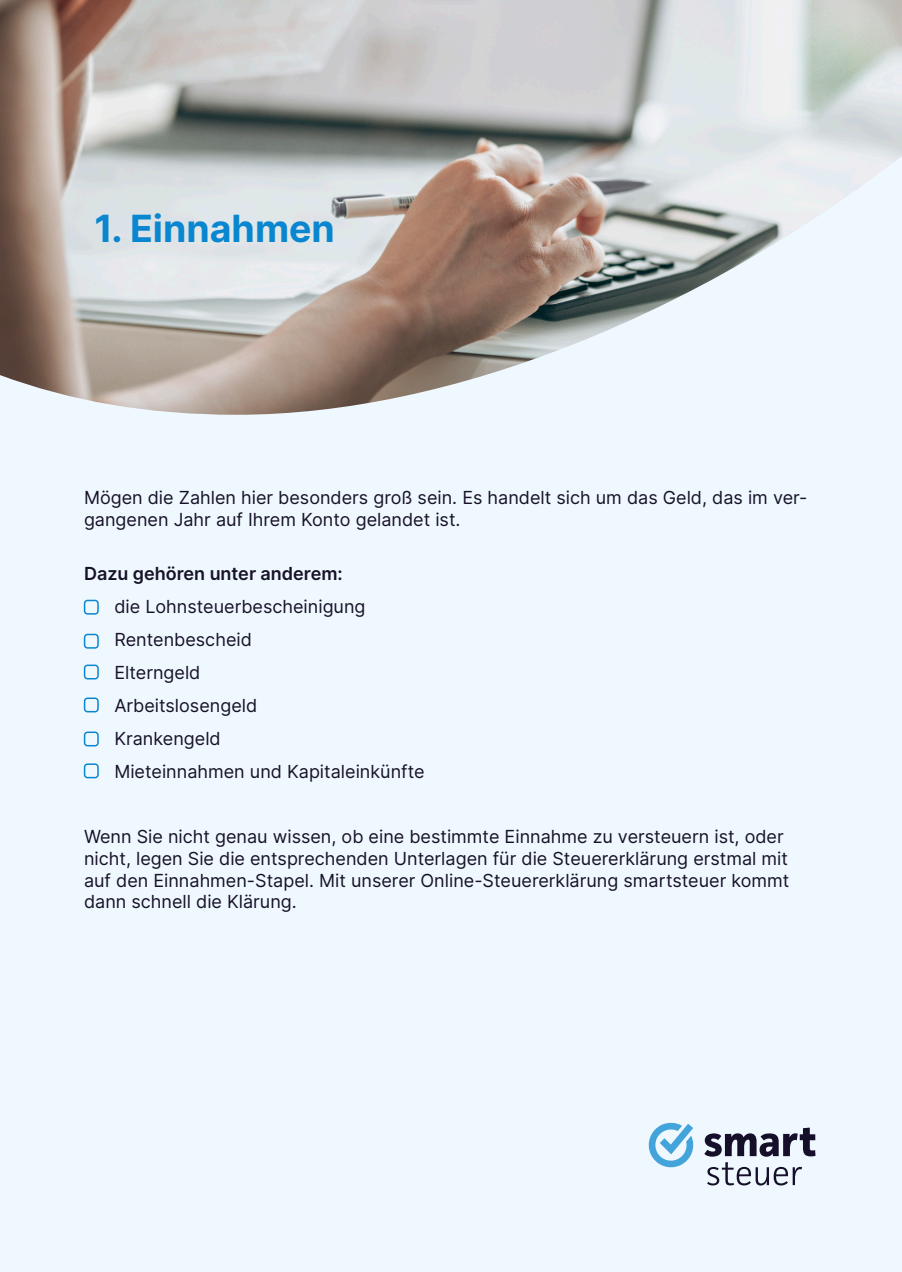
<style>
.page{position:relative;width:902px;height:1272px;background:#eff8ff}
.page>*{position:absolute;margin:0;border:0;box-sizing:border-box;transform-origin:0 0}
.HD_darkblue{font:700 37.5px "Inter";color:#0986d0}
.TX_darkblue{font:18px/21.6px "Inter";color:#171228}
.TX_darkblue-2{font:600 18px "Inter";color:#171228}
</style>
<div class="page">
<img style="left:0;top:0;width:902px;height:415px">
<img style="left:648px;top:1122px;width:168px;height:64px">
<div style="left:84px;top:600px;width:15px;height:15px;border:2px solid #0986d0;border-radius:3px"></div>
<div style="left:84px;top:634px;width:15px;height:15px;border:2px solid #0986d0;border-radius:3px"></div>
<div style="left:84px;top:664px;width:15px;height:15px;border:2px solid #0986d0;border-radius:3px"></div>
<div style="left:84px;top:697px;width:15px;height:15px;border:2px solid #0986d0;border-radius:3px"></div>
<div style="left:84px;top:731px;width:15px;height:15px;border:2px solid #0986d0;border-radius:3px"></div>
<div style="left:84px;top:763px;width:15px;height:15px;border:2px solid #0986d0;border-radius:3px"></div>
<p class="HD_darkblue" style="left:94px;top:200px;width:242px">1. Einnahmen</p>
<p class="TX_darkblue" style="left:84px;top:487px;width:725px">Mögen die Zahlen hier besonders groß sein. Es handelt sich um das Geld, das im ver&shy;gangenen Jahr auf Ihrem Konto gelandet ist.</p>
<p class="TX_darkblue-2" style="left:84px;top:561px;width:260px">Dazu gehören unter anderem:</p>
<p class="TX_darkblue" style="left:114px;top:596px;width:253px">die Lohnsteuerbescheinigung</p>
<p class="TX_darkblue" style="left:114px;top:628px;width:139px">Rentenbescheid</p>
<p class="TX_darkblue" style="left:114px;top:661px;width:88px">Elterngeld</p>
<p class="TX_darkblue" style="left:114px;top:694px;width:144px">Arbeitslosengeld</p>
<p class="TX_darkblue" style="left:114px;top:727px;width:108px">Krankengeld</p>
<p class="TX_darkblue" style="left:114px;top:760px;width:312px">Mieteinnahmen und Kapitaleinkünfte</p>
<p class="TX_darkblue" style="left:84px;top:825px;width:707px">Wenn Sie nicht genau wissen, ob eine bestimmte Einnahme zu versteuern ist, oder nicht, legen Sie die entsprechenden Unterlagen für die Steuererklärung erstmal mit auf den Einnahmen-Stapel. Mit unserer Online-Steuererklärung smartsteuer kommt dann schnell die Klärung.</p>
</div>
